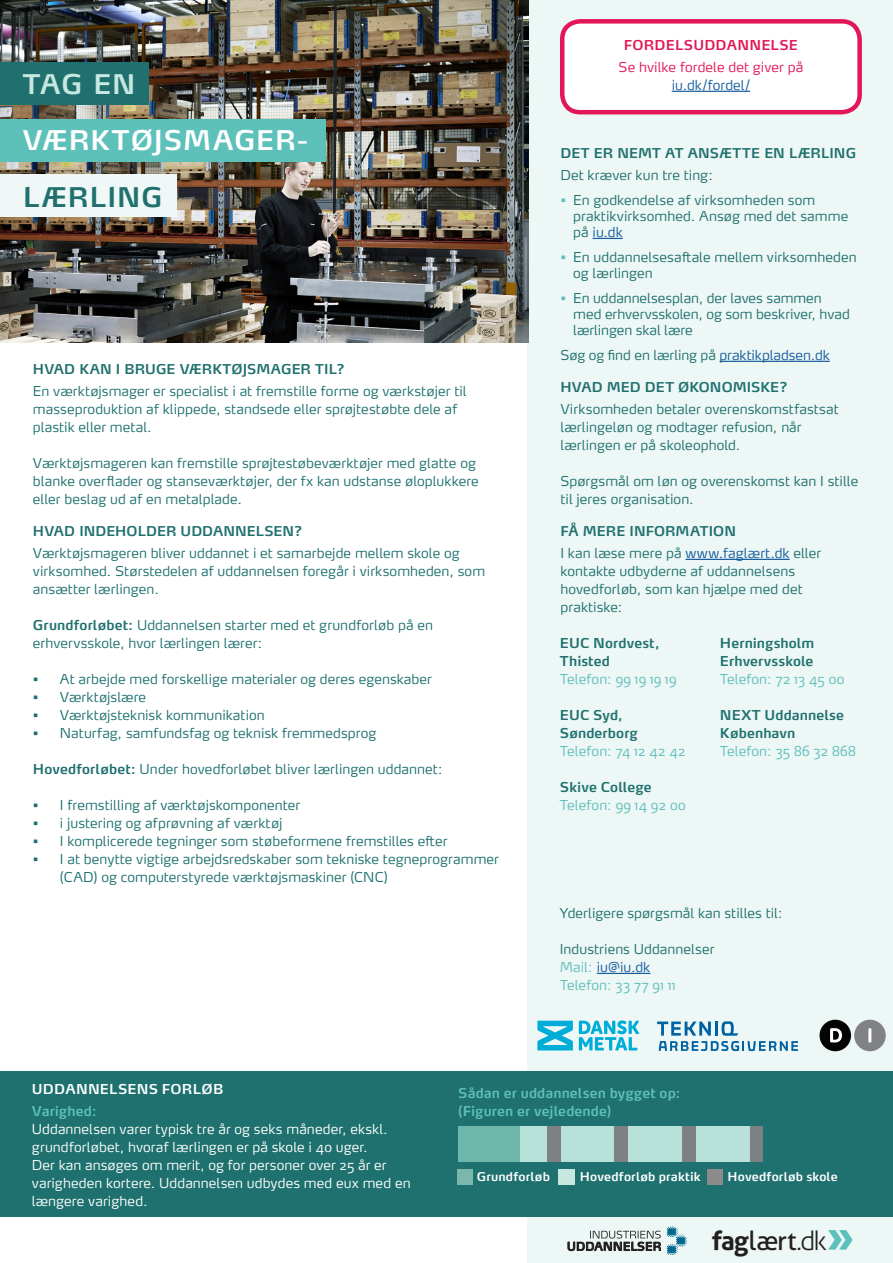
<style>
.page{position:relative;width:893px;height:1263px;background:#fff}
.page>*{position:absolute;margin:0;border:0;box-sizing:border-box;transform-origin:0 0}
.OVERSKRIFT{font:600 27px "Max";letter-spacing:.035em;color:#fff}
.OVERSKRIFT-2{font:600 27px "Max";letter-spacing:.04em;color:#1f706e}
.OVERSKRIFT-3{font:600 27px "Max";color:#c7e7e1}
.t1{font:26.4px "Aller";color:#231f20}
.BRØDTEKST{font:300 13.5px/18px "Max OT";letter-spacing:.005em;color:#1e716e}
.Under_Mellemrubrik{font:300 13.5px/18px "Max OT";letter-spacing:.005em;color:#fff}
.MELLEMRUBRIK{font:600 13.5px "Max";letter-spacing:.005em;color:#1f706e}
.BRØDTEKST-2{font:300 13.5px "Max OT";letter-spacing:.01em;color:#5ebfbb}
.BRØDTEKST-3{font:600 13.5px/18px "Max OT";letter-spacing:.005em;color:#1e716e}
.Under_Mellemrubrik-2{font:600 13.5px "Max OT";letter-spacing:.005em;color:#5ebfbb}
.BRØDTEKST-4{font:300 13.5px "Max OT";letter-spacing:.005em;color:#e31757}
.MELLEMRUBRIK-2{font:600 13.5px "Max OT";letter-spacing:.015em;color:#fff}
.MELLEMRUBRIK-3{font:600 13.5px "Max OT";letter-spacing:.015em;color:#e31757}
.BRØDTEKST-5{font:300 13.5px "Max OT";letter-spacing:.005em;color:#175d9e}
.t2{font:600 12px "Max OT";letter-spacing:.015em;color:#fff}
.s1{font-weight:600;color:#1f706e}
.s2{color:#5ebfbb}
.s3{color:#175d9e}
.s4{font-weight:600;color:#5ebfbb}
.s5{font-weight:700}
.s6{font-weight:300}
</style>
<div class="page">
<div style="left:527px;top:0;width:366px;height:1263px;background:#edf7f5"></div>
<div style="left:0;top:1071px;width:893px;height:146px;background:#1e716e"></div>
<hr style="left:593px;top:238px;width:30px;height:1px;background:#175d9e">
<hr style="left:719px;top:361px;width:111px;height:1px;background:#175d9e">
<hr style="left:685px;top:559px;width:105px;height:1px;background:#175d9e">
<img style="left:0;top:0;width:529px;height:342px">
<div style="left:558px;top:1169px;width:17px;height:15px;background:#c7e7e1"></div>
<div style="left:707px;top:1169px;width:16px;height:16px;background:#8b8b8b"></div>
<div style="left:457px;top:1170px;width:16px;height:15px;background:#7bb8ab"></div>
<div style="left:519px;top:1126px;width:28px;height:35px;background:#b8e1da"></div>
<div style="left:547px;top:1126px;width:14px;height:35px;background:#7d8183"></div>
<div style="left:561px;top:1126px;width:54px;height:35px;background:#b8e1da"></div>
<div style="left:615px;top:1126px;width:14px;height:35px;background:#7d8183"></div>
<div style="left:749px;top:1126px;width:14px;height:35px;background:#7d8183"></div>
<div style="left:458px;top:1126px;width:61px;height:35px;background:#6eb6a9"></div>
<div style="left:629px;top:1126px;width:53px;height:35px;background:#b8e1da"></div>
<div style="left:682px;top:1126px;width:14px;height:35px;background:#7d8183"></div>
<div style="left:696px;top:1126px;width:53px;height:35px;background:#b8e1da"></div>
<div style="left:562px;top:21px;width:298px;height:91px;background:#fff;border-radius:18px"></div>
<div style="left:560px;top:19px;width:302px;height:95px;border:4px solid #e31757;border-radius:18px"></div>
<hr style="left:672px;top:91px;width:78px;height:1px;background:#175d9e">
<hr style="left:597px;top:973px;width:53px;height:1px;background:#175d9e">
<div style="left:0;top:63px;width:149px;height:42px;background:#1f706e"></div>
<div style="left:0;top:175px;width:176px;height:42px;background:#eff8f6"></div>
<div style="left:0;top:119px;width:325px;height:43px;background:#5dc1ba"></div>
<svg style="left:828px;top:1230px;width:25px;height:19px"></svg>
<svg style="left:567px;top:1230px;width:94px;height:22px"></svg>
<svg style="left:667px;top:1226px;width:20px;height:29px"></svg>
<div style="left:819px;top:1020px;width:32px;height:31px;background:#040503;border-radius:50%"></div>
<div style="left:854px;top:1020px;width:32px;height:31px;background:#808285;border-radius:50%"></div>
<hr style="left:868px;top:1028px;width:3px;height:14px;background:#fff;border-radius:2px">
<svg style="left:830px;top:1028px;width:12px;height:14px"></svg>
<svg style="left:579px;top:1020px;width:60px;height:30px"></svg>
<svg style="left:537px;top:1021px;width:36px;height:29px"></svg>
<svg style="left:657px;top:1021px;width:141px;height:30px"></svg>
<p class="OVERSKRIFT-3" style="left:23px;top:68px;width:114px">TAG EN</p>
<p class="OVERSKRIFT" style="left:23px;top:123px;width:287px">VÆRKTØJSMAGER-</p>
<p class="OVERSKRIFT-2" style="left:23px;top:180px;width:141px">LÆRLING</p>
<p class="MELLEMRUBRIK" style="left:33px;top:360px;width:313px">HVAD KAN I BRUGE VÆRKTØJSMAGER TIL?</p>
<p class="BRØDTEKST" style="left:33px;top:382px;width:435px">En værktøjsmager er specialist i at fremstille forme og værkstøjer til masseproduktion af klippede, standsede eller sprøjtestøbte dele af plastik eller metal.</p>
<p class="BRØDTEKST" style="left:33px;top:454px;width:447px">Værktøjsmageren kan fremstille sprøjtestøbeværktøjer med glatte og blanke overflader og stanseværktøjer, der fx kan udstanse øloplukkere eller beslag ud af en metalplade.</p>
<p class="MELLEMRUBRIK" style="left:33px;top:522px;width:271px">HVAD INDEHOLDER UDDANNELSEN?</p>
<p class="BRØDTEKST" style="left:33px;top:544px;width:454px">Værktøjsmageren bliver uddannet i et samarbejde mellem skole og virksomhed. Størstedelen af uddannelsen foregår i virksomheden, som ansætter lærlingen.</p>
<p class="BRØDTEKST" style="left:33px;top:616px;width:402px"><span class="s1">Grundforløbet:</span> Uddannelsen starter med et grundforløb på en erhvervsskole, hvor lærlingen lærer:</p>
<p class="BRØDTEKST" style="left:33px;top:670px;width:400px">• At arbejde med forskellige materialer og deres egenskaber</p>
<p class="BRØDTEKST" style="left:33px;top:688px;width:115px">• Værktøjslære</p>
<p class="BRØDTEKST" style="left:33px;top:706px;width:233px">• Værktøjsteknisk kommunikation</p>
<p class="BRØDTEKST" style="left:33px;top:724px;width:345px">• Naturfag, samfundsfag og teknisk fremmedsprog</p>
<p class="BRØDTEKST" style="left:33px;top:760px;width:411px"><span class="s1">Hovedforløbet:</span> Under hovedforløbet bliver lærlingen uddannet:</p>
<p class="BRØDTEKST" style="left:33px;top:796px;width:269px">• I fremstilling af værktøjskomponenter</p>
<p class="BRØDTEKST" style="left:33px;top:814px;width:251px">• i justering og afprøvning af værktøj</p>
<p class="BRØDTEKST" style="left:33px;top:832px;width:416px">• I komplicerede tegninger som støbeformene fremstilles efter</p>
<p class="BRØDTEKST" style="left:60px;top:850px;width:440px;text-indent:-27px">• I at benytte vigtige arbejdsredskaber som tekniske tegneprogrammer (CAD) og computerstyrede værktøjsmaskiner (CNC)</p>
<p class="MELLEMRUBRIK-3" style="left:624px;top:36px;width:176px">FORDELSUDDANNELSE</p>
<p class="BRØDTEKST-4" style="left:619px;top:59px;width:186px">Se hvilke fordele det giver på</p>
<p class="BRØDTEKST-5" style="left:672px;top:77px;width:80px">iu.dk/fordel/</p>
<p class="MELLEMRUBRIK" style="left:560px;top:144px;width:297px">DET ER NEMT AT ANSÆTTE EN LÆRLING</p>
<p class="BRØDTEKST" style="left:560px;top:166px;width:154px">Det kræver kun tre ting:</p>
<p class="BRØDTEKST" style="left:573px;top:192px;width:277px;line-height:16.2px;text-indent:-13px"><span class="s2">•</span> En godkendelse af virksomheden som praktikvirksomhed. Ansøg med det samme på <span class="s3">iu.dk</span></p>
<p class="BRØDTEKST" style="left:573px;top:249px;width:285px;line-height:16.2px;text-indent:-13px"><span class="s2">•</span> En uddannelsesaftale mellem virksomheden og lærlingen</p>
<p class="BRØDTEKST" style="left:573px;top:290px;width:278px;line-height:16.2px;text-indent:-13px"><span class="s2">•</span> En uddannelsesplan, der laves sammen med erhvervsskolen, og som beskriver, hvad lærlingen skal lære</p>
<p class="BRØDTEKST" style="left:560px;top:346px;width:271px">Søg og find en lærling på <span class="s3">praktikpladsen.dk</span></p>
<p class="MELLEMRUBRIK" style="left:560px;top:378px;width:229px">HVAD MED DET ØKONOMISKE?</p>
<p class="BRØDTEKST" style="left:560px;top:400px;width:280px">Virksomheden betaler overenskomstfastsat lærlingeløn og modtager refusion, når lærlingen er på skoleophold.</p>
<p class="BRØDTEKST" style="left:560px;top:472px;width:299px">Spørgsmål om løn og overenskomst kan I stille til jeres organisation.</p>
<p class="MELLEMRUBRIK" style="left:560px;top:522px;width:177px">FÅ MERE INFORMATION</p>
<p class="BRØDTEKST" style="left:560px;top:544px;width:262px">I kan læse mere på <span class="s3">www.faglært.dk</span> eller kontakte udbyderne af uddannelsens hovedforløb, som kan hjælpe med det praktiske:</p>
<p class="BRØDTEKST-3" style="left:560px;top:634px;width:101px">EUC Nordvest,<br>Thisted</p>
<p class="BRØDTEKST-2" style="left:560px;top:671px;width:118px">Telefon: 99 19 19 19</p>
<p class="BRØDTEKST-3" style="left:560px;top:706px;width:79px">EUC Syd,<br>Sønderborg</p>
<p class="BRØDTEKST-2" style="left:560px;top:743px;width:127px">Telefon: 74 12 42 42</p>
<p class="BRØDTEKST-3" style="left:560px;top:778px;width:93px">Skive College</p>
<p class="BRØDTEKST-2" style="left:560px;top:797px;width:127px">Telefon: 99 14 92 00</p>
<p class="BRØDTEKST-3" style="left:720px;top:634px;width:96px">Herningsholm</p>
<p class="BRØDTEKST-3" style="left:720px;top:652px;width:95px">Erhvervsskole</p>
<p class="BRØDTEKST-2" style="left:720px;top:671px;width:126px">Telefon: 72 13 45 00</p>
<p class="BRØDTEKST-3" style="left:720px;top:706px;width:126px">NEXT Uddannelse</p>
<p class="BRØDTEKST-3" style="left:720px;top:724px;width:77px">København</p>
<p class="BRØDTEKST-2" style="left:720px;top:743px;width:137px">Telefon: 35 86 32 868</p>
<p class="BRØDTEKST" style="left:560px;top:904px;width:225px">Yderligere spørgsmål kan stilles til:</p>
<p class="BRØDTEKST" style="left:560px;top:940px;width:156px">Industriens Uddannelser<br><span class="s2">Mail:</span> <span class="s3">iu@iu.dk</span></p>
<p class="BRØDTEKST-2" style="left:560px;top:977px;width:118px">Telefon: 33 77 91 11</p>
<p class="MELLEMRUBRIK-2" style="left:32px;top:1080px;width:193px">UDDANNELSENS FORLØB</p>
<p class="Under_Mellemrubrik" style="left:32px;top:1102px;width:357px"><span class="s4">Varighed:<br></span>Uddannelsen varer typisk tre år og seks måneder, ekskl. grundforløbet, hvoraf lærlingen er på skole i 40 uger.</p>
<p class="Under_Mellemrubrik" style="left:32px;top:1156px;width:380px">Der kan ansøges om merit, og for personer over 25 år er varigheden kortere. Uddannelsen udbydes med eux med en længere varighed.</p>
<p class="Under_Mellemrubrik-2" style="left:458px;top:1085px;width:224px">Sådan er uddannelsen bygget op:</p>
<p class="Under_Mellemrubrik-2" style="left:458px;top:1103px;width:155px">(Figuren er vejledende)</p>
<p class="t2" style="left:477px;top:1169px;width:75px">Grundforløb</p>
<p class="t2" style="left:580px;top:1169px;width:122px">Hovedforløb praktik</p>
<p class="t2" style="left:727px;top:1169px;width:112px">Hovedforløb skole</p>
<p class="t1" style="left:712px;top:1224px;width:116px"><span class="s5">fag</span>lært<span class="s6">.dk</span></p>
</div>
